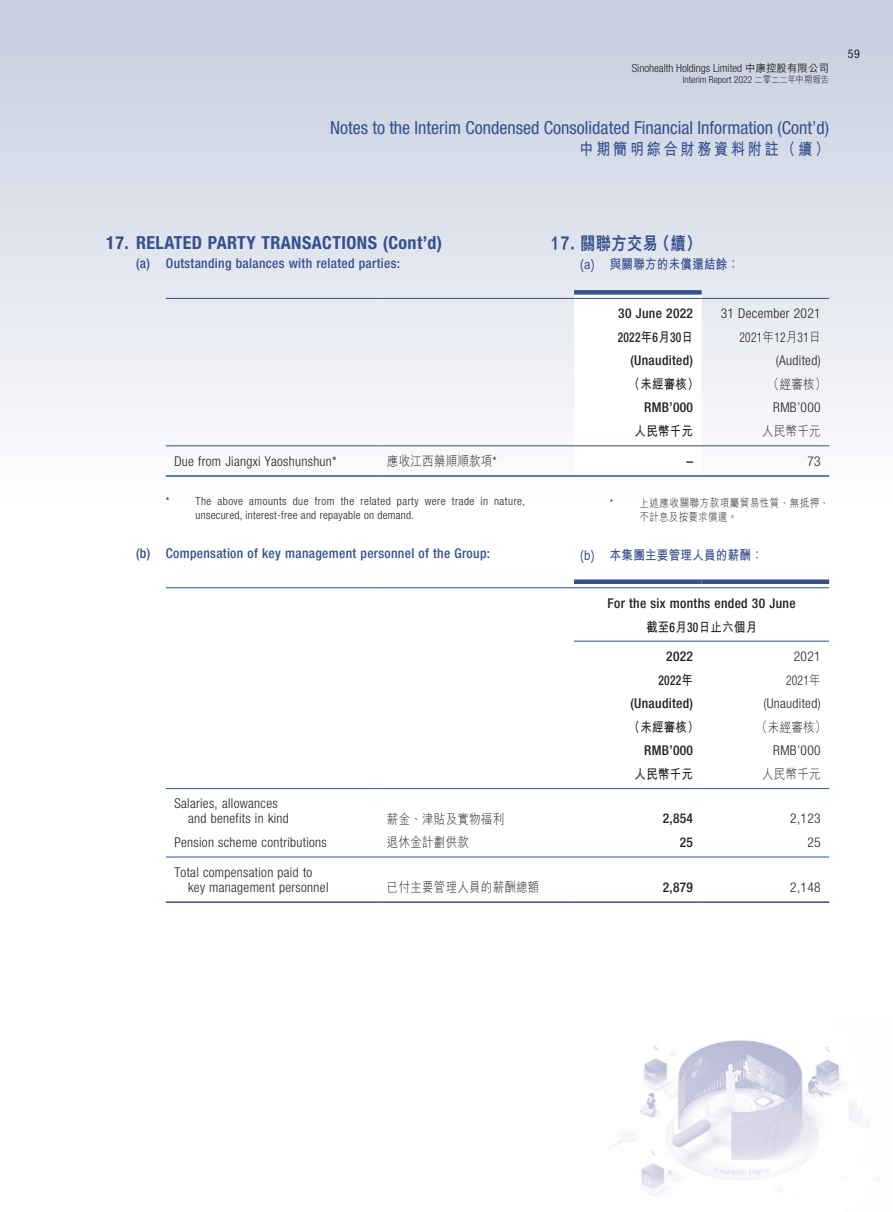
<style>
.page{position:relative;width:893px;height:1212px;background:#fff}
.page>*{position:absolute;margin:0;border:0;box-sizing:border-box;transform-origin:0 0}
.t1{font:condensed 18px "Helvetica Neue LT Std";color:#34508f}
.t2{font:700 condensed 18px "Helvetica Neue LT Std";letter-spacing:.025em;color:#34508f}
.t3{font:800 18px "M Hei HK";letter-spacing:.025em;color:#34508f;scale:.85 1}
.t4{font:700 16.5px "M Hei HK";letter-spacing:.2em;color:#34508f;scale:.85 1}
.t5{font:300 condensed 13.5px/15px "Helvetica Neue LT Std";letter-spacing:.025em;color:#231f20}
.t6{font:500 condensed 13.5px "Helvetica Neue LT Std";letter-spacing:.025em;color:#34508f}
.t7{font:500 condensed 13.5px "Helvetica Neue LT Std";letter-spacing:.025em;color:#231f20}
.t8{font:300 13.5px "M Hei HK";letter-spacing:.025em;color:#231f20;scale:.85 1}
.t9{font:700 13.5px "M Hei HK";letter-spacing:.025em;color:#231f20;scale:.85 1}
.t10{font:700 13.5px "M Hei HK";letter-spacing:.03em;color:#34508f;scale:.85 1}
.t11{font:300 condensed 13.5px "Helvetica Neue LT Std";letter-spacing:.025em;color:#231f20;scale:.85 1}
.t12{font:500 condensed 13.5px "Helvetica Neue LT Std";letter-spacing:.025em;color:#231f20;scale:.85 1}
.t13{font:condensed 12px "Helvetica Neue LT Std";color:#231f20}
.t14{font:300 condensed 11.25px/13.5px "Helvetica Neue LT Std";letter-spacing:.045em;color:#231f20}
.t15{font:300 condensed 11.25px "Helvetica Neue LT Std";color:#231f20}
.t16{font:300 11.25px/13.5px "M Hei HK";letter-spacing:.05em;color:#231f20;scale:.85 1}
.t17{font:300 condensed 9.75px "Helvetica Neue LT Std";color:#231f20}
.s1{font-family:"M Hei HK";font-weight:500;font-stretch:normal;font-size:10.5px}
.s2{font-family:"M Hei HK";font-stretch:normal}
.s3{font-family:"M Hei HK";font-weight:700;font-stretch:normal}
.s4{font-family:"Helvetica Neue LT Std";font-stretch:condensed}
.s5{font-family:"Helvetica Neue LT Std";font-weight:500;font-stretch:condensed}
</style>
<div class="page">
<img style="left:165px;top:579px;width:704px;height:617px">
<div style="left:0;top:0;width:893px;height:510px;background:linear-gradient(to bottom,#c5cddf,#fdfefe)"></div>
<svg style="left:574px;top:295px;width:128px;height:180px"></svg>
<div style="left:574px;top:290px;width:128px;height:5px;background:#34508f"></div>
<hr style="left:166px;top:298px;width:212px;height:1px;background:#34508f">
<hr style="left:378px;top:298px;width:196px;height:1px;background:#34508f">
<hr style="left:574px;top:298px;width:128px;height:1px;background:#34508f">
<hr style="left:702px;top:298px;width:127px;height:1px;background:#34508f">
<hr style="left:166px;top:445px;width:212px;height:1px;background:#34508f">
<hr style="left:378px;top:445px;width:196px;height:1px;background:#34508f">
<hr style="left:574px;top:445px;width:128px;height:1px;background:#34508f">
<hr style="left:702px;top:445px;width:127px;height:1px;background:#34508f">
<hr style="left:166px;top:475px;width:212px;height:2px;background:#34508f">
<hr style="left:378px;top:475px;width:196px;height:2px;background:#34508f">
<hr style="left:574px;top:475px;width:128px;height:2px;background:#34508f">
<hr style="left:702px;top:475px;width:127px;height:2px;background:#34508f">
<div style="left:574px;top:582px;width:255px;height:6px;background:#fff"></div>
<svg style="left:574px;top:588px;width:255px;height:313px"></svg>
<div style="left:574px;top:579px;width:128px;height:5px;background:#34508f"></div>
<div style="left:702px;top:579px;width:127px;height:5px;background:#34508f"></div>
<hr style="left:166px;top:587px;width:212px;height:1px;background:#34508f">
<hr style="left:378px;top:587px;width:196px;height:1px;background:#34508f">
<hr style="left:574px;top:587px;width:255px;height:1px;background:#34508f">
<hr style="left:574px;top:641px;width:255px;height:1px;background:#34508f">
<hr style="left:166px;top:788px;width:212px;height:1px;background:#34508f">
<hr style="left:378px;top:788px;width:196px;height:1px;background:#34508f">
<hr style="left:574px;top:788px;width:128px;height:1px;background:#34508f">
<hr style="left:702px;top:788px;width:127px;height:1px;background:#34508f">
<hr style="left:166px;top:857px;width:212px;height:1px;background:#34508f">
<hr style="left:378px;top:857px;width:196px;height:1px;background:#34508f">
<hr style="left:574px;top:857px;width:128px;height:1px;background:#34508f">
<hr style="left:702px;top:857px;width:127px;height:1px;background:#34508f">
<hr style="left:166px;top:901px;width:212px;height:2px;background:#34508f">
<hr style="left:378px;top:901px;width:196px;height:2px;background:#34508f">
<hr style="left:574px;top:901px;width:128px;height:2px;background:#34508f">
<hr style="left:702px;top:901px;width:127px;height:2px;background:#34508f">
<p class="t15" style="left:632px;top:61px;width:199px">Sinohealth Holdings Limited <span class="s1">中康控股有限公司</span></p>
<p class="t17" style="left:683px;top:74px;width:148px">Interim Report 2022 <span class="s2">二零二二年中期報告</span></p>
<h1 class="t1" style="left:330px;top:117px;width:501px">Notes to the Interim Condensed Consolidated Financial Information (Cont’d)</h1>
<p class="t4" style="left:579px;top:137px;width:295px">中期簡明綜合財務資料附註（續）</p>
<p class="t13" style="left:848px;top:47px;width:13px">59</p>
<h1 class="t2" style="left:106px;top:232px;width:337px">17. RELATED PARTY TRANSACTIONS (Cont’d)</h1>
<p class="t6" style="left:136px;top:255px;width:265px">(a) Outstanding balances with related parties:</p>
<h1 class="t3" style="left:550px;top:234px;width:179px">17. 關聯方交易（續）</h1>
<p class="t10" style="left:580px;top:255px;width:189px">(a) 與關聯方的未償還結餘：</p>
<p class="t7" style="left:618px;top:305px;width:76px">30 June 2022</p>
<p class="t5" style="left:721px;top:306px;width:101px">31 December 2021</p>
<p class="t12" style="left:618px;top:329px;width:90px">2022<span class="s3">年</span>6<span class="s3">月</span>30<span class="s3">日</span></p>
<p class="t11" style="left:739px;top:330px;width:97px">2021<span class="s2">年</span>12<span class="s2">月</span>31<span class="s2">日</span></p>
<p class="t7" style="left:630px;top:352px;width:64px">(Unaudited)</p>
<p class="t5" style="left:776px;top:353px;width:46px">(Audited)</p>
<p class="t9" style="left:629px;top:374px;width:84px">（未經審核）</p>
<p class="t8" style="left:768px;top:377px;width:70px">（經審核）</p>
<p class="t7" style="left:644px;top:399px;width:50px">RMB’000</p>
<p class="t5" style="left:773px;top:400px;width:49px">RMB’000</p>
<p class="t9" style="left:635px;top:421px;width:70px">人民幣千元</p>
<p class="t8" style="left:762px;top:424px;width:70px">人民幣千元</p>
<p class="t5" style="left:174px;top:453px;width:164px">Due from Jiangxi Yaoshunshun*</p>
<p class="t8" style="left:387px;top:454px;width:130px">應收江西藥順順款項<span class="s4">*</span></p>
<p class="t7" style="left:686px;top:453px;width:8px">–</p>
<p class="t5" style="left:807px;top:453px;width:15px">73</p>
<p class="t14" style="left:196px;top:494px;width:331px;text-indent:-30px">* The above amounts due from the related party were trade in nature, unsecured, interest-free and repayable on demand.</p>
<p class="t6" style="left:136px;top:545px;width:355px">(b) Compensation of key management personnel of the Group:</p>
<p class="t7" style="left:608px;top:595px;width:190px">For the six months ended 30 June</p>
<p class="t9" style="left:646px;top:617px;width:132px">截至<span class="s5">6</span>月<span class="s5">30</span>日止六個月</p>
<p class="t7" style="left:666px;top:648px;width:28px">2022</p>
<p class="t5" style="left:794px;top:648px;width:28px">2021</p>
<p class="t12" style="left:658px;top:672px;width:42px">2022<span class="s3">年</span></p>
<p class="t11" style="left:786px;top:672px;width:42px">2021<span class="s2">年</span></p>
<p class="t7" style="left:630px;top:695px;width:64px">(Unaudited)</p>
<p class="t5" style="left:763px;top:695px;width:59px">(Unaudited)</p>
<p class="t9" style="left:629px;top:717px;width:84px">（未經審核）</p>
<p class="t8" style="left:756px;top:720px;width:84px">（未經審核）</p>
<p class="t7" style="left:644px;top:742px;width:50px">RMB’000</p>
<p class="t5" style="left:773px;top:742px;width:49px">RMB’000</p>
<p class="t9" style="left:635px;top:764px;width:70px">人民幣千元</p>
<p class="t8" style="left:762px;top:767px;width:70px">人民幣千元</p>
<p class="t5" style="left:188px;top:796px;width:102px;text-indent:-14px">Salaries, allowances and benefits in kind</p>
<p class="t16" style="left:640px;top:496px;width:225px;text-indent:-30px"><span class="s4">*</span> 上述應收關聯方款項屬貿易性質、無抵押、不計息及按要求償還。</p>
<p class="t10" style="left:580px;top:545px;width:217px">(b) 本集團主要管理人員的薪酬：</p>
<p class="t8" style="left:387px;top:812px;width:139px">薪金、津貼及實物福利</p>
<p class="t7" style="left:663px;top:810px;width:32px">2,854</p>
<p class="t5" style="left:790px;top:811px;width:32px">2,123</p>
<p class="t5" style="left:174px;top:834px;width:154px">Pension scheme contributions</p>
<p class="t8" style="left:387px;top:835px;width:98px">退休金計劃供款</p>
<p class="t7" style="left:680px;top:834px;width:15px">25</p>
<p class="t5" style="left:807px;top:834px;width:15px">25</p>
<p class="t5" style="left:188px;top:864px;width:142px;text-indent:-14px">Total compensation paid to key management personnel</p>
<p class="t8" style="left:387px;top:880px;width:181px">已付主要管理人員的薪酬總額</p>
<p class="t7" style="left:663px;top:879px;width:32px">2,879</p>
<p class="t5" style="left:790px;top:879px;width:32px">2,148</p>
</div>
